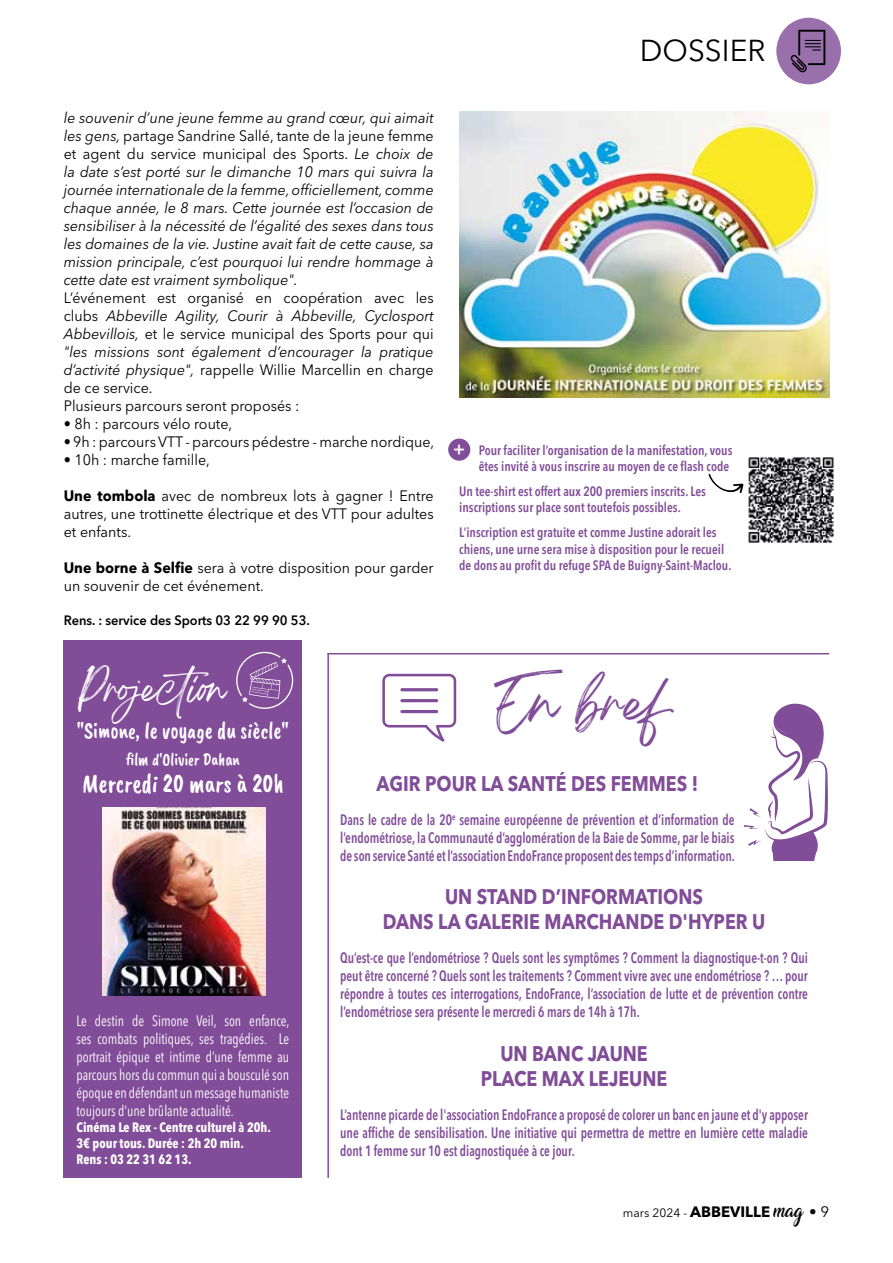
<style>
.page{position:relative;width:893px;height:1263px;background:#fff}
.page>*{position:absolute;margin:0;border:0;box-sizing:border-box;transform-origin:0 0}
.t1{font:48px "Breathing Personal Use";color:#814d98}
.t2{font:36px "Breathing Personal Use";color:#fff;scale:.9 1}
.t3{font:30px "Avenir Next LT Pro";color:#000}
.t4{font:27px "Caveat Brush";color:#fff;scale:.9 1}
.t5{font:24px "Caveat Brush";color:#fff;scale:.88 1}
.t6{font:700 21px/25.2px "Avenir Next LT Pro";color:#814d98;text-align:center;scale:.85 1}
.t7{font:18px "Caveat Brush";color:#fff;scale:.9 1}
.t8{font:600 condensed 15px/18px "Avenir Next LT Pro";color:#814d98;text-align:justify;scale:.85 1}
.t9{font:15px/18px "Avenir Next LT Pro";color:#000;scale:.95 1}
.t10{font:italic 15px/18px "Avenir Next LT Pro";color:#000;text-align:justify;scale:.95 1}
.t11{font:condensed 15px/18px "Avenir Next LT Pro";color:#fff;text-align:justify;scale:.9 1}
.t12{font:600 condensed 13.5px/16.2px "Avenir Next LT Pro";color:#814d98;scale:.95 1}
.t13{font:700 condensed 13.5px/16.2px "Avenir Next LT Pro";color:#fff;scale:.95 1}
.t14{font:600 13.5px "Avenir Next LT Pro";color:#000;scale:.95 1}
.t15{font:12px "Avenir Next LT Pro";color:#000}
.s1{font-style:normal}
.s2{font-style:italic}
.s3{font-weight:700}
.s4{font-stretch:normal;font-size:18px;color:#fff}
.s5{font-weight:700;font-size:15px}
.s6{font-family:"Amarillo"}
.s7{font-size:15px}
</style>
<div class="page">
<div style="left:776px;top:18px;width:65px;height:66px;background:linear-gradient(to right,#9c73ae,#9a70ac);border-radius:50%"></div>
<svg style="left:790px;top:30px;width:35px;height:42px"></svg>
<div style="left:64px;top:640px;width:238px;height:538px;background:#814d98"></div>
<img style="left:102px;top:808px;width:163px;height:187px">
<hr style="left:327px;top:653px;width:502px;height:1px;background:#814d98">
<hr style="left:327px;top:653px;width:2px;height:525px;background:#814d98">
<svg style="left:382px;top:674px;width:74px;height:68px"></svg>
<svg style="left:236px;top:652px;width:57px;height:57px"></svg>
<svg style="left:708px;top:474px;width:36px;height:20px"></svg>
<img style="left:748px;top:457px;width:86px;height:86px">
<div style="left:448px;top:439px;width:22px;height:22px;background:#814d98;border-radius:50%"></div>
<img style="left:459px;top:112px;width:370px;height:286px">
<svg style="left:744px;top:703px;width:84px;height:158px"></svg>
<p class="t10" style="left:64px;top:109px;width:391px">le souvenir d’une jeune femme au grand cœur, qui aimait les gens, <span class="s1">partage Sandrine Sallé, tante de la jeune femme et agent du service municipal des Sports.</span> Le choix de la date s’est porté sur le dimanche 10 mars qui suivra la journée internationale de la femme, officiellement, comme chaque année, le 8 mars. Cette journée est l’occasion de sensibiliser à la nécessité de l’égalité des sexes dans tous les domaines de la vie. Justine avait fait de cette cause, sa mission principale, c’est pourquoi lui rendre hommage à cette date est vraiment symbolique".</p>
<p class="t9" style="left:64px;top:289px;width:391px">L’événement est organisé en coopération avec les clubs <span class="s2">Abbeville Agility, Courir à Abbeville, Cyclosport Abbevillois,</span> et le service municipal des Sports pour qui <span class="s2">"les missions sont également d’encourager la pratique d’activité physique",</span> rappelle Willie Marcellin en charge de ce service.<br>Plusieurs parcours seront proposés :</p>
<p class="t9" style="left:64px;top:415px;width:179px">• 8h : parcours vélo route,</p>
<p class="t9" style="left:64px;top:433px;width:391px">• 9h : parcours VTT - parcours pédestre - marche nordique,</p>
<p class="t9" style="left:64px;top:451px;width:155px">• 10h : marche famille,</p>
<p class="t9" style="left:64px;top:487px;width:391px;text-align:justify"><span class="s3">Une tombola</span> avec de nombreux lots à gagner ! Entre autres, une trottinette électrique et des VTT pour adultes et enfants.</p>
<p class="t9" style="left:64px;top:559px;width:391px"><span class="s3">Une borne à Selfie</span> sera à votre disposition pour garder un souvenir de cet événement.</p>
<p class="t14" style="left:64px;top:612px;width:261px">Rens. : service des Sports 03 22 99 90 53.</p>
<h3 class="t3" style="left:640px;top:33px;width:127px">DOSSIER</h3>
<p class="t12" style="left:453px;top:442px;width:296px;text-align:right"><span class="s4">+</span> Pour faciliter l’organisation de la manifestation, vous êtes invité à vous inscrire au moyen de ce flash code</p>
<p class="t12" style="left:459px;top:483px;width:261px">Un tee-shirt est offert aux 200 premiers inscrits. Les inscriptions sur place sont toutefois possibles.</p>
<p class="t12" style="left:459px;top:524px;width:288px">L’inscription est gratuite et comme Justine adorait les chiens, une urne sera mise à disposition pour le recueil de dons au profit du refuge SPA de Buigny-Saint-Maclou.</p>
<h2 class="t2" style="left:79px;top:677px;width:170px">Projection</h2>
<h3 class="t5" style="left:77px;top:716px;width:243px">"Simone, le voyage du siècle"</h3>
<p class="t7" style="left:126px;top:748px;width:128px">film d'Olivier Dahan</p>
<h3 class="t4" style="left:82px;top:767px;width:225px">Mercredi 20 mars à 20h</h3>
<p class="t11" style="left:77px;top:1011px;width:238px">Le destin de Simone Veil, son enfance, ses combats politiques, ses tragédies. Le portrait épique et intime d’une femme au parcours hors du commun qui a bousculé son époque en défendant un message humaniste toujours d’une brûlante actualité.</p>
<p class="t13" style="left:77px;top:1119px;width:206px">Cinéma Le Rex - Centre culturel à 20h.<br>3€ pour tous. Durée : 2h 20 min.<br>Rens : 03 22 31 62 13.</p>
<h1 class="t1" style="left:494px;top:688px;width:177px">En bref</h1>
<h3 class="t6" style="left:377px;top:770px;width:380px">AGIR POUR LA SANTÉ DES FEMMES !</h3>
<p class="t8" style="left:340px;top:810px;width:466px">Dans le cadre de la 20<sup>e</sup> semaine européenne de prévention et d’information de l’endométriose, la Communauté d’agglomération de la Baie de Somme, par le biais de son service Santé et l’association EndoFrance proposent des temps d’information.</p>
<h3 class="t6" style="left:383px;top:884px;width:452px">UN STAND D’INFORMATIONS<br>DANS LA GALERIE MARCHANDE D'HYPER U</h3>
<p class="t8" style="left:340px;top:949px;width:552px">Qu’est-ce que l’endométriose ? Quels sont les symptômes ? Comment la diagnostique-t-on ? Qui peut être concerné ? Quels sont les traitements ? Comment vivre avec une endométriose ? … pour répondre à toutes ces interrogations, EndoFrance, l’association de lutte et de prévention contre l’endométriose sera présente le mercredi 6 mars de 14h à 17h.</p>
<h3 class="t6" style="left:481px;top:1040px;width:221px">UN BANC JAUNE<br>PLACE MAX LEJEUNE</h3>
<p class="t8" style="left:340px;top:1106px;width:552px">L’antenne picarde de l'association EndoFrance a proposé de colorer un banc en jaune et d'y apposer une affiche de sensibilisation. Une initiative qui permettra de mettre en lumière cette maladie dont 1 femme sur 10 est diagnostiquée à ce jour.</p>
<p class="t15" style="left:623px;top:1205px;width:208px">mars 2024 - <span class="s5">ABBEVILLE</span> <span class="s6">mag</span> <span class="s7">• 9</span></p>
</div>
